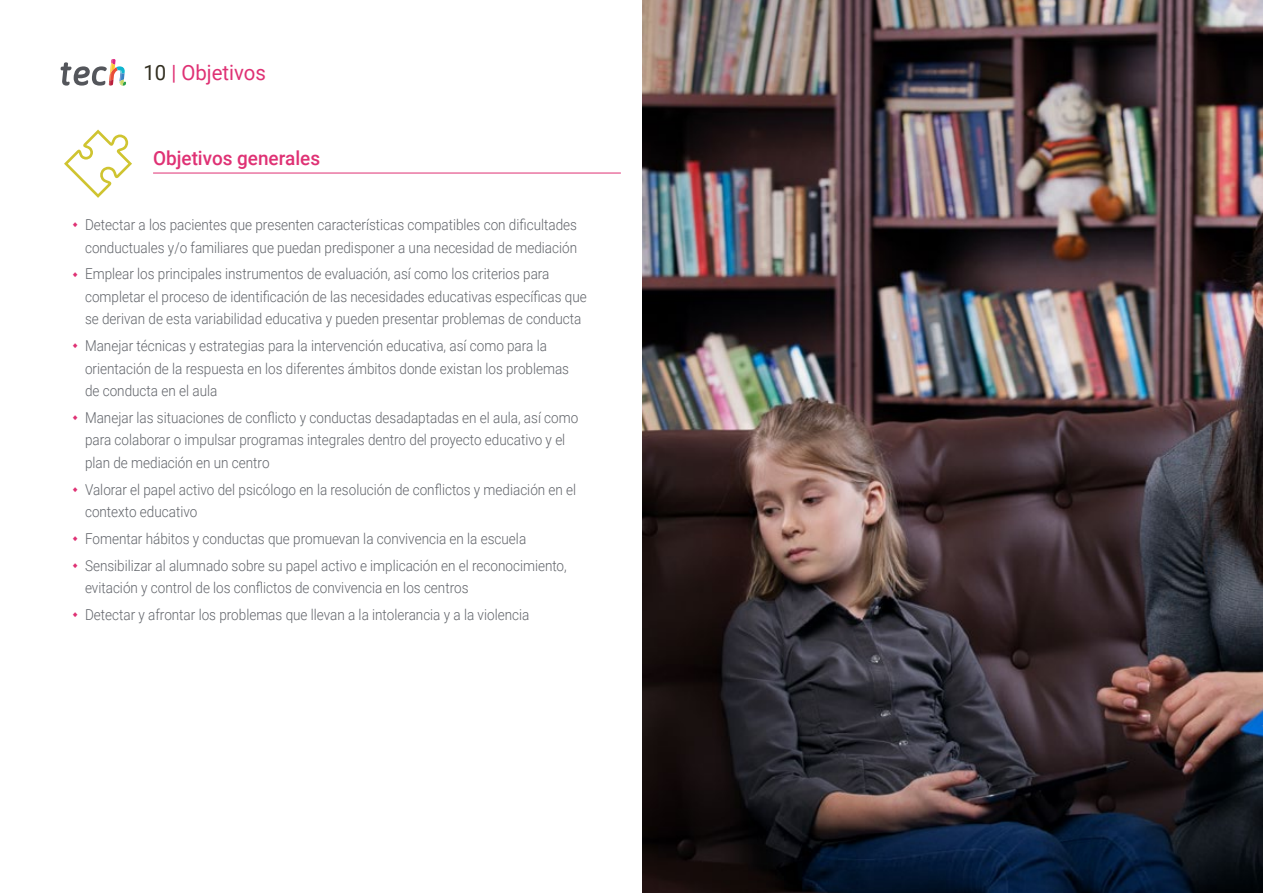
<style>
.page{position:relative;width:1263px;height:893px;background:#fff}
.page>*{position:absolute;margin:0;border:0;box-sizing:border-box;transform-origin:0 0}
.t1{font:21px "Roboto";color:#df3174}
.t2{font:500 19.5px "Roboto";color:#df3174}
.t3{font:300 15px/22.5px "Roboto";color:#61646a;scale:.9 1}
.s1{color:#312e20}
</style>
<div class="page">
<img style="left:642px;top:0;width:621px;height:893px">
<hr style="left:153px;top:173px;width:468px;height:1px;background:#df3174">
<svg style="left:64px;top:130px;width:68px;height:68px"></svg>
<svg style="left:61px;top:59px;width:65px;height:27px"></svg>
<h1 class="t1" style="left:144px;top:57px;width:124px"><span class="s1">10</span> | Objetivos</h1>
<h2 class="t2" style="left:153px;top:144px;width:169px">Objetivos generales</h2>
<p class="t3" style="left:85px;top:213px;width:548px">Detectar a los pacientes que presenten características compatibles con dificultades conductuales y/o familiares que puedan predisponer a una necesidad de mediación</p>
<p class="t3" style="left:85px;top:262px;width:559px">Emplear los principales instrumentos de evaluación, así como los criterios para completar el proceso de identificación de las necesidades educativas específicas que se derivan de esta variabilidad educativa y pueden presentar problemas de conducta</p>
<p class="t3" style="left:85px;top:334px;width:539px">Manejar técnicas y estrategias para la intervención educativa, así como para la orientación de la respuesta en los diferentes ámbitos donde existan los problemas de conducta en el aula</p>
<p class="t3" style="left:85px;top:406px;width:550px">Manejar las situaciones de conflicto y conductas desadaptadas en el aula, así como para colaborar o impulsar programas integrales dentro del proyecto educativo y el plan de mediación en un centro</p>
<p class="t3" style="left:85px;top:477px;width:547px">Valorar el papel activo del psicólogo en la resolución de conflictos y mediación en el contexto educativo</p>
<p class="t3" style="left:85px;top:525px;width:537px;line-height:26.7px">Fomentar hábitos y conductas que promuevan la convivencia en la escuela<br>Sensibilizar al alumnado sobre su papel activo e implicación en el reconocimiento,</p>
<p class="t3" style="left:85px;top:574px;width:495px;line-height:26.7px">evitación y control de los conflictos de convivencia en los centros<br>Detectar y afrontar los problemas que llevan a la intolerancia y a la violencia</p>
</div>
